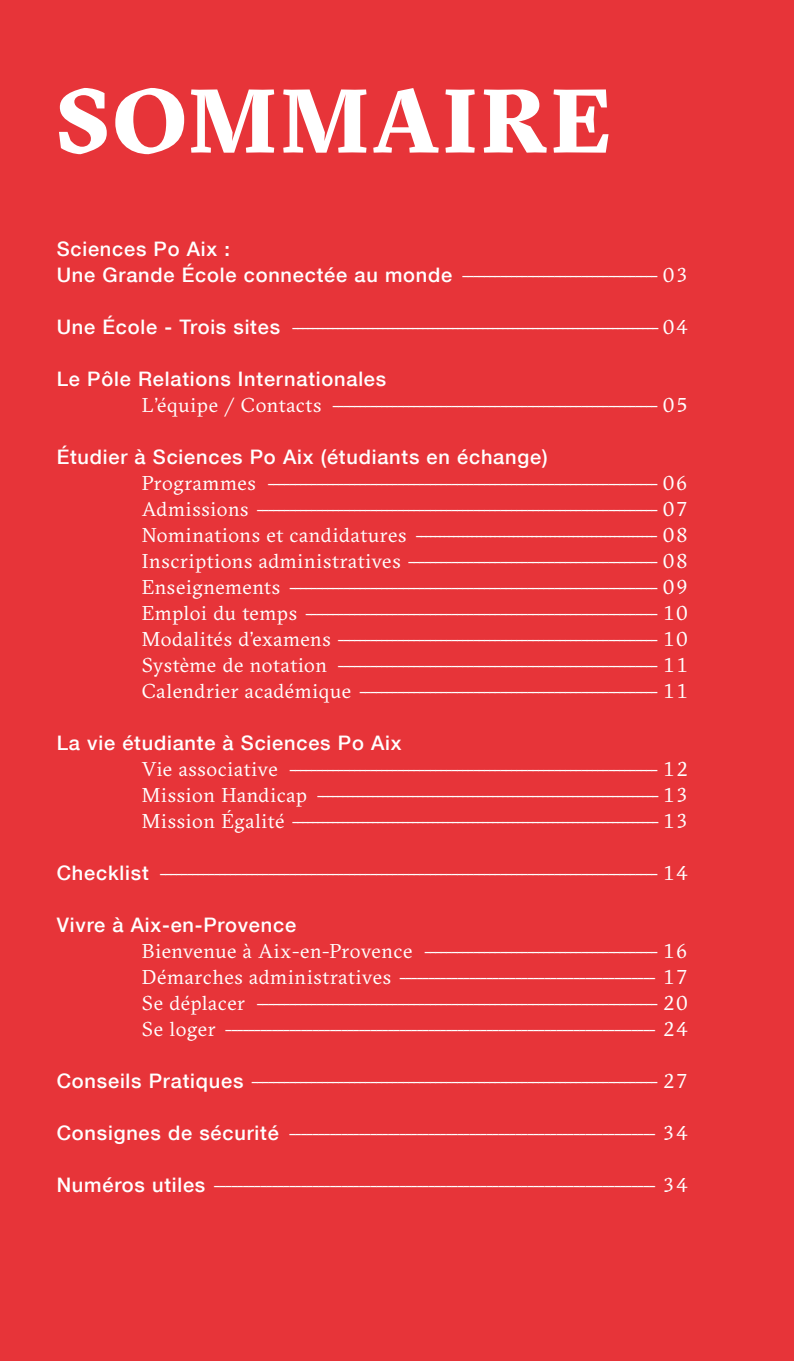
<style>
.page{position:relative;width:794px;height:1361px;background:#e73439}
.page>*{position:absolute;margin:0;border:0;box-sizing:border-box;transform-origin:0 0}
.t1{font:900 90px "GT Sectra";letter-spacing:.04em;color:#fff}
.t2{font:20px/26px "GT Sectra";letter-spacing:.035em;color:#fff;text-align:justify}
.t3{font:500 20px "Helvetica Neue LT Com";letter-spacing:.04em;color:#fff}
.s1{font-family:"Helvetica Neue LT Com";font-weight:500}
</style>
<div class="page">
<h1 class="t1" style="left:57px;top:66px;width:554px">SOMMAIRE</h1>
<p class="t3" style="left:57px;top:237px;width:175px">Sciences Po Aix :</p>
<p class="t2" style="left:57px;top:263px;width:633px"><span class="s1">Une Grande École connectée au monde</span> ------------------------------------ 03</p>
<p class="t2" style="left:57px;top:315px;width:633px"><span class="s1">U n e É c o l e - Tro i s s i t e s</span> ------------------------------------------------------------------------- 0 4</p>
<p class="t3" style="left:57px;top:367px;width:331px">Le Pôle Relations Internationales</p>
<p class="t2" style="left:142px;top:393px;width:548px">L’équipe / Contacts ------------------------------------------------------------ 05</p>
<p class="t3" style="left:57px;top:445px;width:492px">Étudier à Sciences Po Aix (étudiants en échange)</p>
<p class="t2" style="left:142px;top:471px;width:548px">Programmes ------------------------------------------------------------------------ 06<br>Admissions -------------------------------------------------------------------------- 07<br>No m i n a t i o n s e t c a n d i d a t u r e s ---------------------------------------------------- 0 8<br>Inscriptions administratives ---------------------------------------------- 08<br>Enseignements -------------------------------------------------------------------- 09<br>Emploi du temps ----------------------------------------------------------------- 10<br>Modalités d’examens ----------------------------------------------------------- 10<br>Système de notation ----------------------------------------------------------- 11<br>Calendrier académique ------------------------------------------------------- 11</p>
<p class="t3" style="left:57px;top:731px;width:346px">La vie étudiante à Sciences Po Aix</p>
<p class="t2" style="left:142px;top:757px;width:548px">Vie associative -------------------------------------------------------------------- 12<br>M i ssion Ha nd ic a p -------------------------------------------------------------------- 1 3<br>M i ssion Ég a l ité ------------------------------------------------------------------------- 1 3</p>
<p class="t2" style="left:57px;top:861px;width:633px"><span class="s1">Checklist</span> -------------------------------------------------------------------------------------------- 14</p>
<p class="t3" style="left:57px;top:913px;width:241px">Vivre à Aix-en-Provence</p>
<p class="t2" style="left:142px;top:939px;width:548px">Bienvenue à Aix-en-Provence ------------------------------------------- 16<br>Démarches administratives -------------------------------------------- 17<br>Se déplacer -------------------------------------------------------------------------- 20<br>Se loger -------------------------------------------------------------------------- 24</p>
<p class="t2" style="left:57px;top:1069px;width:633px"><span class="s1">Conseils Pratiques</span> --------------------------------------------------------------------------- 27</p>
<p class="t2" style="left:57px;top:1121px;width:633px"><span class="s1">Consignes de sécurité</span> --------------------------------------------------------------- 34</p>
<p class="t2" style="left:57px;top:1173px;width:633px"><span class="s1">Numéros utiles</span> ---------------------------------------------------------------------------- 34</p>
</div>
